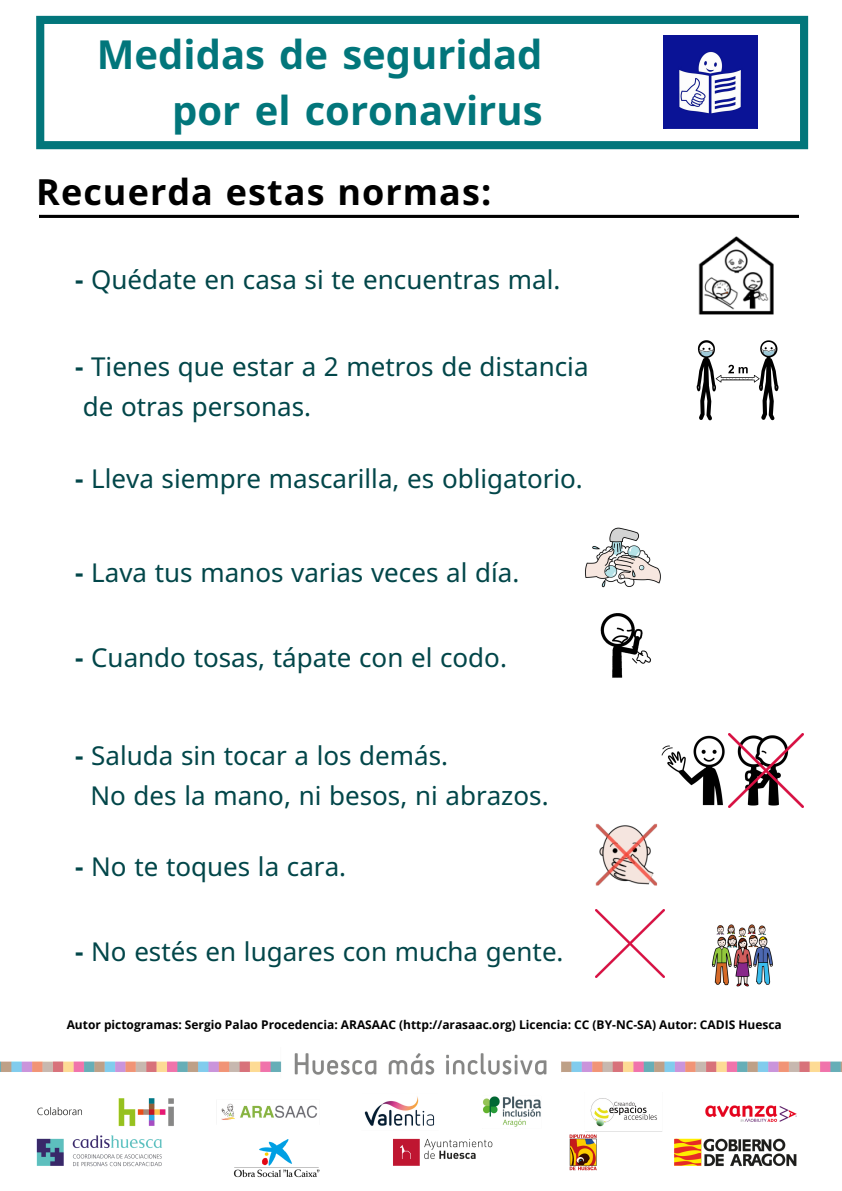
<style>
.page{position:relative;width:842px;height:1191px;background:#fff}
.page>*{position:absolute;margin:0;border:0;box-sizing:border-box;transform-origin:0 0}
.t1{font:700 40px/56px "Noto Sans";color:#02767b;text-align:right}
.t2{font:700 36px "Noto Sans";letter-spacing:.03em;color:#000}
.t3{font:26px/39.7px "Noto Sans";color:#024649}
.t4{font:700 12px "Open Sans";color:#000}
.s1{font-family:"Anmol Uni Bani True"}
.s2{font-family:"Anmol Uni Bani True";font-weight:700}
</style>
<div class="page">
<svg style="left:39px;top:214px;width:760px;height:4px;background:#383838"></svg>
<img style="left:698px;top:236px;width:76px;height:79px">
<img style="left:585px;top:527px;width:76px;height:61px">
<img style="left:600px;top:613px;width:51px;height:65px">
<img style="left:661px;top:735px;width:64px;height:71px">
<img style="left:728px;top:733px;width:75px;height:74px">
<svg style="left:36px;top:16px;width:772px;height:133px"></svg>
<img style="left:664px;top:36px;width:93px;height:92px">
<img style="left:595px;top:823px;width:63px;height:63px">
<img style="left:712px;top:924px;width:61px;height:62px">
<img style="left:596px;top:909px;width:68px;height:68px">
<img style="left:0;top:1053px;width:842px;height:125px">
<img style="left:696px;top:340px;width:83px;height:81px">
<h1 class="t1" style="left:97px;top:25px;width:447px">Medidas de seguridad por el coronavirus</h1>
<h2 class="t2" style="left:36px;top:166px;width:457px">Recuerda estas normas<span class="s1">:</span></h2>
<p class="t3" style="left:75px;top:259px;width:487px"><span class="s2">-</span> Quédate en casa si te encuentras mal<span class="s1">.</span></p>
<p class="t3" style="left:75px;top:346px;width:515px"><span class="s2">-</span> Tienes que estar a <span class="s1">2</span> metros de distancia de otras personas<span class="s1">.</span></p>
<p class="t3" style="left:75px;top:458px;width:509px"><span class="s2">-</span> Lleva siempre mascarilla<span class="s1">,</span> es obligatorio<span class="s1">.</span></p>
<p class="t3" style="left:75px;top:552px;width:446px"><span class="s2">-</span> Lava tus manos varias veces al día<span class="s1">.</span></p>
<p class="t3" style="left:75px;top:636px;width:433px"><span class="s2">-</span> Cuando tosas<span class="s1">,</span> tápate con el codo<span class="s1">.</span></p>
<p class="t3" style="left:91px;top:735px;width:460px;text-indent:-15px"><span class="s2">-</span> Saluda sin tocar a los demás<span class="s1">.<br></span>No des la mano<span class="s1">,</span> ni besos<span class="s1">,</span> ni abrazos<span class="s1">.</span></p>
<p class="t3" style="left:75px;top:846px;width:273px"><span class="s2">-</span> No te toques la cara<span class="s1">.</span></p>
<p class="t3" style="left:75px;top:931px;width:490px"><span class="s2">-</span> No estés en lugares con mucha gente<span class="s1">.</span></p>
<p class="t4" style="left:67px;top:1015px;width:717px">Autor pictogramas: Sergio Palao Procedencia: ARASAAC (http://arasaac.org) Licencia: CC (BY-NC-SA) Autor: CADIS Huesca</p>
</div>
